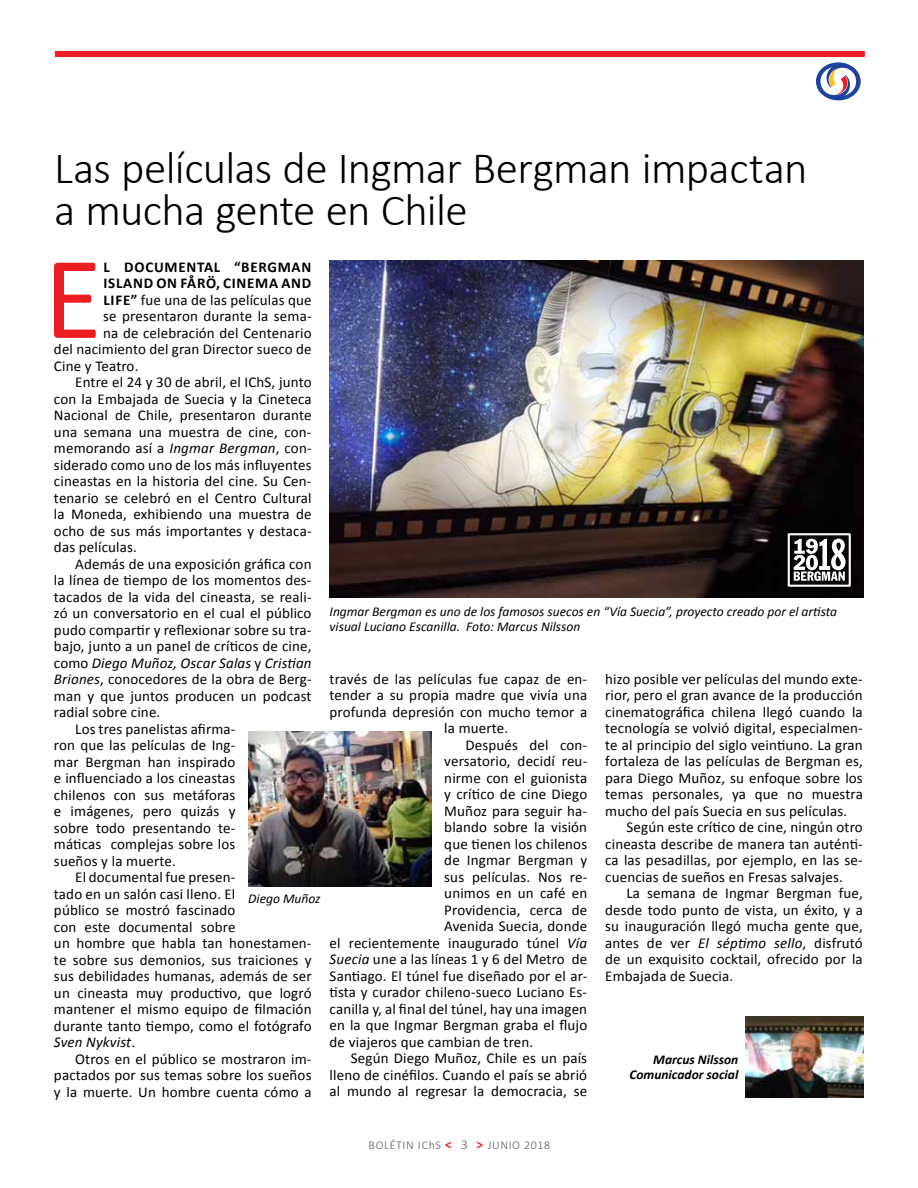
<style>
.page{position:relative;width:918px;height:1188px;background:#fff}
.page>*{position:absolute;margin:0;border:0;box-sizing:border-box;transform-origin:0 0}
.t1{font:118.95px "Calibri";color:#ed1d24}
.t2{font:300 45px/42px "Calibri";letter-spacing:-.015em;color:#000}
.t3{font:15px/16.5px "Calibri";letter-spacing:.01em;color:#000;text-align:justify}
.t4{font:italic 15px "Calibri";letter-spacing:.01em;color:#000}
.t5{font:700 15px "Calibri";letter-spacing:.05em;color:#000}
.t6{font:italic 13.5px/15px "Calibri";color:#000}
.t7{font:italic 700 13.5px/15px "Calibri";color:#000;text-align:right}
.t8{font:300 12px "Calibri";letter-spacing:.05em;color:#58595b}
.s1{font-weight:700}
.s2{font-style:italic}
.s3{font-style:normal}
.s4{font-weight:700;font-size:13.5px;color:#ed1d24}
.s5{font-size:13.5px}
</style>
<div class="page">
<div style="left:55px;top:51px;width:810px;height:6px;background:#ed1d24"></div>
<svg style="left:816px;top:62px;width:45px;height:38px"></svg>
<img style="left:330px;top:261px;width:534px;height:337px">
<img style="left:248px;top:732px;width:184px;height:154px">
<img style="left:746px;top:1016px;width:117px;height:81px">
<svg style="left:788px;top:533px;width:63px;height:54px"></svg>
<h2 class="t2" style="left:54px;top:145px;width:755px">Las películas de Ingmar Bergman impactan a mucha gente en Chile</h2>
<h1 class="t1" style="left:44px;top:223px;width:60px">E</h1>
<p class="t5" style="left:104px;top:257px;width:209px">L DOCUMENTAL “BERGMAN</p>
<p class="t5" style="left:104px;top:274px;width:209px">ISLAND ON FÅRÖ, CINEMA AND</p>
<p class="t3" style="left:104px;top:292px;width:210px"><span class="s1">LIFE”</span> fue una de las películas que</p>
<p class="t3" style="left:103px;top:308px;width:210px">se presentaron durante la sema-</p>
<p class="t3" style="left:103px;top:325px;width:210px">na de celebración del Centenario</p>
<p class="t3" style="left:54px;top:341px;width:259px">del nacimiento del gran Director sueco de</p>
<p class="t3" style="left:54px;top:358px;width:86px">Cine y Teatro.</p>
<p class="t3" style="left:75px;top:374px;width:238px">Entre el 24 y 30 de abril, el IChS, junto</p>
<p class="t3" style="left:54px;top:391px;width:259px">con la Embajada de Suecia y la Cineteca</p>
<p class="t3" style="left:54px;top:407px;width:259px">Nacional de Chile, presentaron durante</p>
<p class="t3" style="left:54px;top:424px;width:259px">una semana una muestra de cine, con-</p>
<p class="t3" style="left:54px;top:440px;width:259px">memorando así a <span class="s2">Ingmar Bergman</span>, con-</p>
<p class="t3" style="left:54px;top:457px;width:259px">siderado como uno de los más influyentes</p>
<p class="t3" style="left:54px;top:473px;width:259px">cineastas en la historia del cine. Su Cen-</p>
<p class="t3" style="left:54px;top:490px;width:259px">tenario se celebró en el Centro Cultural</p>
<p class="t3" style="left:54px;top:506px;width:259px">la Moneda, exhibiendo una muestra de</p>
<p class="t3" style="left:54px;top:523px;width:259px">ocho de sus más importantes y destaca-</p>
<p class="t3" style="left:54px;top:539px;width:84px">das películas.</p>
<p class="t3" style="left:75px;top:556px;width:238px">Además de una exposición gráfica con</p>
<p class="t3" style="left:54px;top:572px;width:259px">la línea de tiempo de los momentos des-</p>
<p class="t3" style="left:54px;top:589px;width:259px">tacados de la vida del cineasta, se reali-</p>
<p class="t3" style="left:54px;top:605px;width:259px">zó un conversatorio en el cual el público</p>
<p class="t3" style="left:54px;top:622px;width:259px">pudo compartir y reflexionar sobre su tra-</p>
<p class="t3" style="left:54px;top:638px;width:259px">bajo, junto a un panel de críticos de cine,</p>
<p class="t4" style="left:54px;top:653px;width:259px"><span class="s3">como</span> Diego Muñoz, Oscar Salas <span class="s3">y</span> Cristian</p>
<p class="t3" style="left:54px;top:671px;width:259px"><span class="s2">Briones</span>, conocedores de la obra de Berg-</p>
<p class="t3" style="left:54px;top:688px;width:259px">man y que juntos producen un podcast</p>
<p class="t3" style="left:54px;top:704px;width:108px">radial sobre cine.</p>
<p class="t3" style="left:75px;top:721px;width:162px">Los tres panelistas afirma-</p>
<p class="t3" style="left:54px;top:737px;width:183px">ron que las películas de Ing-</p>
<p class="t3" style="left:54px;top:754px;width:183px">mar Bergman han inspirado</p>
<p class="t3" style="left:54px;top:770px;width:183px">e influenciado a los cineastas</p>
<p class="t3" style="left:54px;top:787px;width:183px">chilenos con sus metáforas</p>
<p class="t3" style="left:54px;top:803px;width:183px">e imágenes, pero quizás y</p>
<p class="t3" style="left:54px;top:820px;width:183px">sobre todo presentando te-</p>
<p class="t3" style="left:54px;top:836px;width:183px">máticas complejas sobre los</p>
<p class="t3" style="left:54px;top:853px;width:123px">sueños y la muerte.</p>
<p class="t3" style="left:75px;top:869px;width:162px">El documental fue presen-</p>
<p class="t3" style="left:54px;top:886px;width:183px">tado en un salón casi lleno. El</p>
<p class="t3" style="left:54px;top:902px;width:183px">público se mostró fascinado</p>
<p class="t3" style="left:54px;top:919px;width:183px">con este documental sobre</p>
<p class="t3" style="left:54px;top:935px;width:259px">un hombre que habla tan honestamen-</p>
<p class="t3" style="left:54px;top:952px;width:259px">te sobre sus demonios, sus traiciones y</p>
<p class="t3" style="left:54px;top:968px;width:259px">sus debilidades humanas, además de ser</p>
<p class="t3" style="left:54px;top:985px;width:259px">un cineasta muy productivo, que logró</p>
<p class="t3" style="left:54px;top:1001px;width:259px">mantener el mismo equipo de filmación</p>
<p class="t3" style="left:54px;top:1018px;width:259px">durante tanto tiempo, como el fotógrafo</p>
<p class="t4" style="left:54px;top:1032px;width:83px">Sven Nykvist<span class="s3">.</span></p>
<p class="t3" style="left:75px;top:1051px;width:238px">Otros en el público se mostraron im-</p>
<p class="t3" style="left:54px;top:1067px;width:259px">pactados por sus temas sobre los sueños</p>
<p class="t3" style="left:54px;top:1084px;width:259px">y la muerte. Un hombre cuenta cómo a</p>
<p class="t6" style="left:330px;top:604px;width:509px">Ingmar Bergman es uno de los famosos suecos en “Vía Suecia”, proyecto creado por el artista visual Luciano Escanilla. Foto: Marcus Nilsson</p>
<p class="t3" style="left:605px;top:671px;width:259px">hizo posible ver películas del mundo exte&shy;rior, pero el gran avance de la producción cinematográfica chilena llegó cuando la tecnología se volvió digital, especialmen&shy;te al principio del siglo veintiuno. La gran fortaleza de las películas de Bergman es, para Diego Muñoz, su enfoque sobre los temas personales, ya que no muestra mucho del país Suecia en sus películas.</p>
<p class="t3" style="left:605px;top:819px;width:259px;text-indent:21px">Según este crítico de cine, ningún otro cineasta describe de manera tan auténti&shy;ca las pesadillas, por ejemplo, en las se&shy;cuencias de sueños en Fresas salvajes.</p>
<p class="t3" style="left:605px;top:885px;width:259px;text-indent:21px">La semana de Ingmar Bergman fue, desde todo punto de vista, un éxito, y a su inauguración llegó mucha gente que, antes de ver <span class="s2">El séptimo sello</span>, disfrutó de un exquisito cocktail, ofrecido por la Embajada de Suecia.</p>
<p class="t3" style="left:330px;top:671px;width:259px">través de las películas fue capaz de en-</p>
<p class="t3" style="left:330px;top:687px;width:259px">tender a su propia madre que vivía una</p>
<p class="t3" style="left:330px;top:704px;width:259px">profunda depresión con mucho temor a</p>
<p class="t3" style="left:444px;top:720px;width:66px">la muerte.</p>
<p class="t3" style="left:466px;top:737px;width:123px">Después del con-</p>
<p class="t3" style="left:444px;top:753px;width:144px">versatorio, decidí reu-</p>
<p class="t3" style="left:444px;top:770px;width:144px">nirme con el guionista</p>
<p class="t3" style="left:444px;top:786px;width:144px">y crítico de cine Diego</p>
<p class="t3" style="left:444px;top:803px;width:144px">Muñoz para seguir ha-</p>
<p class="t3" style="left:444px;top:819px;width:144px">blando sobre la visión</p>
<p class="t3" style="left:444px;top:836px;width:144px">que tienen los chilenos</p>
<p class="t3" style="left:444px;top:852px;width:144px">de Ingmar Bergman y</p>
<p class="t3" style="left:444px;top:869px;width:144px">sus películas. Nos re-</p>
<p class="t3" style="left:444px;top:885px;width:144px">unimos en un café en</p>
<p class="t3" style="left:444px;top:902px;width:144px">Providencia, cerca de</p>
<p class="t3" style="left:444px;top:918px;width:144px">Avenida Suecia, donde</p>
<p class="t3" style="left:330px;top:935px;width:259px">el recientemente inaugurado túnel <span class="s2">Vía</span></p>
<p class="t3" style="left:330px;top:951px;width:259px"><span class="s2">Suecia</span> une a las líneas 1 y 6 del Metro de</p>
<p class="t3" style="left:330px;top:968px;width:259px">Santiago. El túnel fue diseñado por el ar-</p>
<p class="t3" style="left:330px;top:984px;width:259px">tista y curador chileno-sueco Luciano Es-</p>
<p class="t3" style="left:330px;top:1001px;width:259px">canilla y, al final del túnel, hay una imagen</p>
<p class="t3" style="left:330px;top:1017px;width:259px">en la que Ingmar Bergman graba el flujo</p>
<p class="t3" style="left:330px;top:1034px;width:205px">de viajeros que cambian de tren.</p>
<p class="t3" style="left:351px;top:1050px;width:238px">Según Diego Muñoz, Chile es un país</p>
<p class="t3" style="left:330px;top:1067px;width:259px">lleno de cinéfilos. Cuando el país se abrió</p>
<p class="t3" style="left:330px;top:1083px;width:259px">al mundo al regresar la democracia, se</p>
<p class="t6" style="left:248px;top:891px;width:74px">Diego Muñoz</p>
<p class="t7" style="left:629px;top:1052px;width:110px">Marcus Nilsson<br>Comunicador social</p>
<p class="t8" style="left:369px;top:1137px;width:183px">BOLÉTIN IChS <span class="s4">&lt;</span> <span class="s5">3</span> <span class="s4">&gt;</span> JUNIO 2018</p>
</div>
